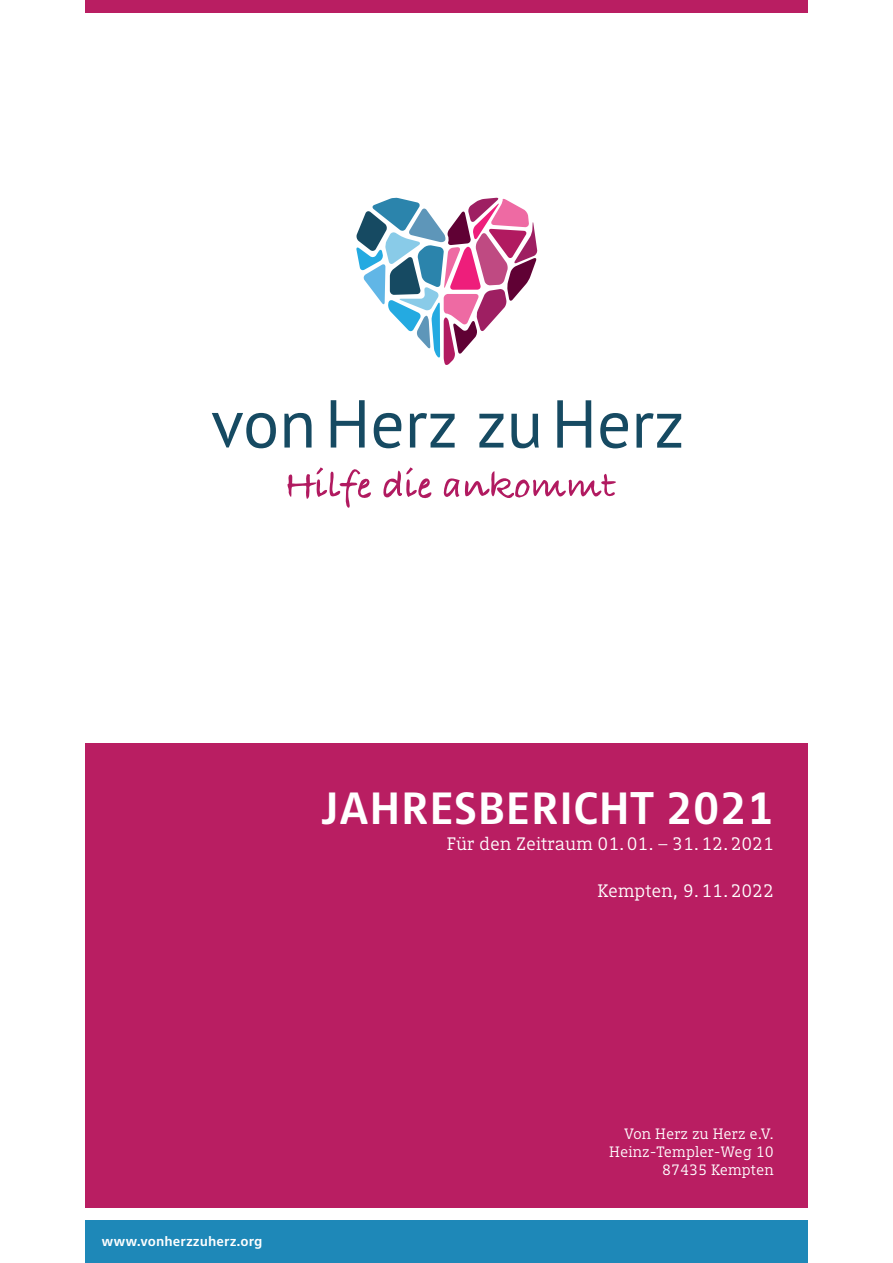
<style>
.page{position:relative;width:893px;height:1263px;background:#fff}
.page>*{position:absolute;margin:0;border:0;box-sizing:border-box;transform-origin:0 0}
.t1{font:700 45px "Dico Sans";color:#fff}
.t2{font:18px "Dico Slab";color:#fff}
.t3{font:15px/18px "Dico Slab";color:#fff;text-align:right}
.t4{font:700 13.5px "Dico Sans";color:#fff}
</style>
<div class="page">
<div style="left:85px;top:743px;width:723px;height:465px;background:#b91e62"></div>
<svg style="left:287px;top:467px;width:84px;height:41px"></svg>
<svg style="left:383px;top:467px;width:49px;height:32px"></svg>
<svg style="left:443px;top:471px;width:173px;height:27px"></svg>
<svg style="left:212px;top:413px;width:64px;height:35px"></svg>
<svg style="left:284px;top:413px;width:28px;height:34px"></svg>
<svg style="left:331px;top:400px;width:34px;height:47px"></svg>
<svg style="left:374px;top:413px;width:27px;height:35px"></svg>
<svg style="left:410px;top:413px;width:45px;height:34px"></svg>
<svg style="left:479px;top:414px;width:24px;height:33px"></svg>
<svg style="left:511px;top:414px;width:28px;height:34px"></svg>
<svg style="left:557px;top:400px;width:34px;height:48px"></svg>
<svg style="left:600px;top:413px;width:28px;height:35px"></svg>
<svg style="left:636px;top:413px;width:45px;height:35px"></svg>
<svg style="left:356px;top:198px;width:181px;height:167px"></svg>
<div style="left:85px;top:1220px;width:723px;height:43px;background:#1e88b8"></div>
<div style="left:85px;top:0;width:723px;height:13px;background:#b91e62"></div>
<h1 class="t1" style="left:322px;top:778px;width:454px">JAHRESBERICHT 2021</h1>
<p class="t2" style="left:447px;top:831px;width:329px">Für den Zeitraum 01.01. – 31.12.2021</p>
<p class="t2" style="left:597px;top:879px;width:178px">Kempten, 9.11.2022</p>
<p class="t4" style="left:101px;top:1232px;width:163px">www.vonherzzuherz.org</p>
<p class="t3" style="left:609px;top:1124px;width:166px">Von Herz zu Herz e.V.<br>Heinz-Templer-Weg 10<br>87435 Kempten</p>
</div>
